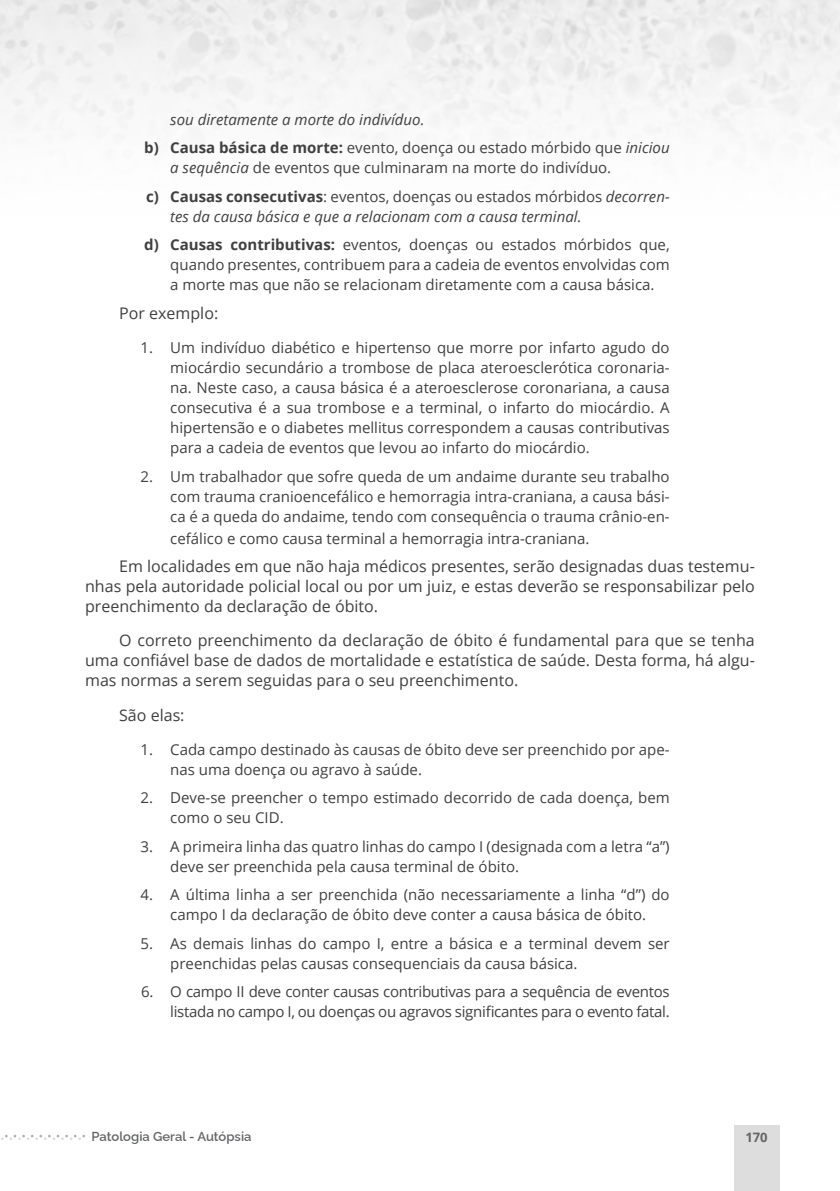
<style>
.page{position:relative;width:840px;height:1191px;background:#fff}
.page>*{position:absolute;margin:0;border:0;box-sizing:border-box;transform-origin:0 0}
.t1{font:16px/20px "Open Sans";color:#404040;text-align:justify}
.t2{font:15px/20px "Open Sans";color:#404040}
.t3{font:italic 15px/28.4px "Open Sans";color:#404040}
.t4{font:15px/20px "Open Sans";letter-spacing:-.02em;color:#404040;text-align:right}
.t5{font:600 13px "Raleway";color:#636466}
.t6{font:700 13px "Open Sans";color:#636466}
.s1{font-weight:700;font-style:normal}
.s2{font-style:normal}
.s3{font-style:italic}
.s4{font-weight:700}
</style>
<div class="page">
<svg style="left:1px;top:1134px;width:84px;height:6px"></svg>
<div style="left:733px;top:1125px;width:46px;height:66px;background:#ddd"></div>
<div style="left:0;top:0;width:839px;height:268px;background:linear-gradient(to bottom,#ececec,#fff)"></div>
<p class="t3" style="left:144px;top:105px;width:526px;text-indent:26px">sou diretamente a morte do indivíduo.<br><span class="s1">b) Causa básica de morte:</span> <span class="s2">evento, doença ou estado mórbido que</span> iniciou</p>
<p class="t2" style="left:146px;top:153px;width:525px;line-height:28.4px;text-indent:24px"><span class="s3">a sequência</span> de eventos que culminaram na morte do indivíduo.<br><span class="s4">c) Causas consecutivas</span>: eventos, doenças ou estados mórbidos <span class="s3">decorren-</span></p>
<p class="t3" style="left:144px;top:202px;width:526px;text-indent:26px">tes da causa básica e que a relacionam com a causa terminal.<br><span class="s1">d) Causas contributivas:</span> <span class="s2">eventos, doenças ou estados mórbidos que,</span></p>
<p class="t2" style="left:170px;top:255px;width:500px">quando presentes, contribuem para a cadeia de eventos envolvidas com a morte mas que não se relacionam diretamente com a causa básica.</p>
<p class="t1" style="left:119px;top:303px;width:100px">Por exemplo:</p>
<p class="t2" style="left:170px;top:337px;width:500px;text-align:justify;text-indent:-30px">1. Um indivíduo diabético e hipertenso que morre por infarto agudo do miocárdio secundário a trombose de placa ateroesclerótica coronaria&shy;na. Neste caso, a causa básica é a ateroesclerose coronariana, a causa consecutiva é a sua trombose e a terminal, o infarto do miocárdio. A hipertensão e o diabetes mellitus correspondem a causas contributivas para a cadeia de eventos que levou ao infarto do miocárdio.</p>
<p class="t2" style="left:170px;top:466px;width:500px;text-align:justify;text-indent:-30px">2. Um trabalhador que sofre queda de um andaime durante seu trabalho com trauma cranioencefálico e hemorragia intra-craniana, a causa bási&shy;ca é a queda do andaime, tendo com consequência o trauma crânio-en-</p>
<p class="t2" style="left:170px;top:528px;width:420px">cefálico e como causa terminal a hemorragia intra-craniana.</p>
<p class="t1" style="left:85px;top:556px;width:670px;text-indent:34px">Em localidades em que não haja médicos presentes, serão designadas duas testemu&shy;nhas pela autoridade policial local ou por um juiz, e estas deverão se responsabilizar pelo preenchimento da declaração de óbito.</p>
<p class="t1" style="left:85px;top:630px;width:670px;text-indent:34px">O correto preenchimento da declaração de óbito é fundamental para que se tenha uma confiável base de dados de mortalidade e estatística de saúde. Desta forma, há algu&shy;mas normas a serem seguidas para o seu preenchimento.</p>
<p class="t1" style="left:119px;top:704px;width:67px">São elas:</p>
<p class="t2" style="left:170px;top:739px;width:500px;text-indent:-30px">1. Cada campo destinado às causas de óbito deve ser preenchido por ape&shy;nas uma doença ou agravo à saúde.</p>
<p class="t2" style="left:170px;top:787px;width:500px;text-indent:-30px">2. Deve-se preencher o tempo estimado decorrido de cada doença, bem como o seu CID.</p>
<p class="t2" style="left:170px;top:836px;width:500px;text-indent:-30px">3. A primeira linha das quatro linhas do campo I (designada com a letra “a”) deve ser preenchida pela causa terminal de óbito.</p>
<p class="t2" style="left:141px;top:884px;width:530px;text-align:center">4. A última linha a ser preenchida (não necessariamente a linha “d”) do campo I da declaração de óbito deve conter a causa básica de óbito.</p>
<p class="t2" style="left:170px;top:933px;width:500px;text-indent:-30px">5. As demais linhas do campo I, entre a básica e a terminal devem ser preenchidas pelas causas consequenciais da causa básica.</p>
<p class="t4" style="left:141px;top:981px;width:529px">6. O campo II deve conter causas contributivas para a sequência de eventos listada no campo I, ou doenças ou agravos significantes para o evento fatal.</p>
<p class="t5" style="left:91px;top:1126px;width:161px">Patologia Geral - Autópsia</p>
<p class="t6" style="left:745px;top:1128px;width:24px">170</p>
</div>
